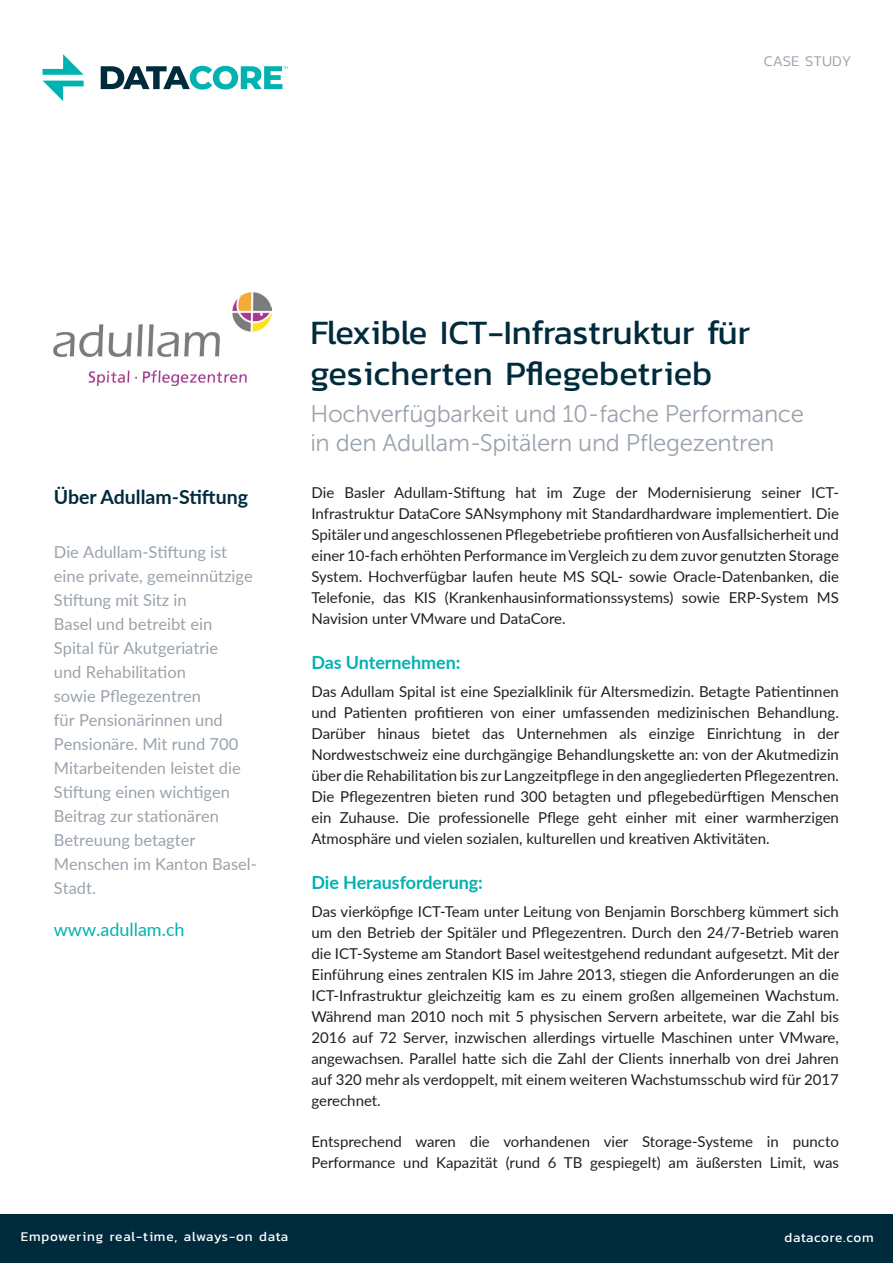
<style>
.page{position:relative;width:893px;height:1263px;background:#fff}
.page>*{position:absolute;margin:0;border:0;box-sizing:border-box;transform-origin:0 0}
.t1{font:34.5px/40.5px "Kanit";color:#002b3d}
.t2{font:24px/28.5px "Museo Sans 300";letter-spacing:-.015em;color:#99a3ad}
.t3{font:700 19.5px "Lato";color:#002b3d}
.t4{font:700 18px "Lato";letter-spacing:-.005em;color:#00b2b0}
.t5{font:18px "Lato";color:#00b2b0}
.t6{font:16.5px/24px "Lato";color:#99a3ad}
.t7{font:15px/21px "Lato";color:#231f20;text-align:justify}
.t8{font:300 15px "Kanit";color:#99a3ad}
.t9{font:13.5px "Kanit";letter-spacing:.055em;color:#fff}
.t10{font:13.5px "Kanit";letter-spacing:.035em;color:#fff}
</style>
<div class="page">
<svg style="left:43px;top:54px;width:41px;height:21px"></svg>
<svg style="left:43px;top:81px;width:41px;height:20px"></svg>
<svg style="left:101px;top:66px;width:187px;height:24px"></svg>
<div style="left:0;top:1214px;width:893px;height:49px;background:#002b3d"></div>
<img style="left:54px;top:292px;width:218px;height:94px">
<p class="t8" style="left:764px;top:51px;width:89px">CASE STUDY</p>
<h3 class="t3" style="left:54px;top:483px;width:196px">Über Adullam-Stiftung</h3>
<p class="t6" style="left:54px;top:539px;width:205px">Die Adullam-Stiftung ist eine private, gemeinnützige<br>Stiftung mit Sitz in<br>Basel und betreibt ein<br>Spital für Akutgeriatrie<br>und Rehabilitation<br>sowie Pflegezentren<br>für Pensionärinnen und<br>Pensionäre. Mit rund 700<br>Mitarbeitenden leistet die<br>Stiftung einen wichtigen<br>Beitrag zur stationären<br>Betreuung betagter<br>Menschen im Kanton Basel-<br>Stadt.</p>
<p class="t5" style="left:54px;top:917px;width:132px">www.adullam.ch</p>
<h1 class="t1" style="left:310px;top:312px;width:442px">Flexible ICT-Infrastruktur für gesicherten Pflegebetrieb</h1>
<h2 class="t2" style="left:310px;top:400px;width:495px">Hochverfügbarkeit und 10-fache Performance in den Adullam-Spitälern und Pflegezentren</h2>
<p class="t7" style="left:311px;top:481px;width:529px">Die Basler Adullam-Stiftung hat im Zuge der Modernisierung seiner ICT-Infrastruktur DataCore SANsymphony mit Standardhardware implementiert. Die Spitäler und angeschlossenen Pflegebetriebe profitieren von Ausfallsicherheit und einer 10-fach erhöhten Performance im Vergleich zu dem zuvor genutzten Storage System. Hochverfügbar laufen heute MS SQL- sowie Oracle-Datenbanken, die Telefonie, das KIS (Krankenhausinformationssystems) sowie ERP-System MS Navision unter VMware und DataCore.</p>
<p class="t4" style="left:311px;top:649px;width:150px">Das Unternehmen:</p>
<p class="t7" style="left:311px;top:680px;width:529px">Das Adullam Spital ist eine Spezialklinik für Altersmedizin. Betagte Patientinnen und Patienten profitieren von einer umfassenden medizinischen Behandlung.<br>Darüber hinaus bietet das Unternehmen als einzige Einrichtung in der Nordwestschweiz eine durchgängige Behandlungskette an: von der Akutmedizin über die Rehabilitation bis zur Langzeitpflege in den angegliederten Pflegezentren.<br>Die Pflegezentren bieten rund 300 betagten und pflegebedürftigen Menschen ein Zuhause. Die professionelle Pflege geht einher mit einer warmherzigen Atmosphäre und vielen sozialen, kulturellen und kreativen Aktivitäten.</p>
<p class="t4" style="left:311px;top:869px;width:173px">Die Herausforderung:</p>
<p class="t7" style="left:311px;top:900px;width:529px">Das vierköpfige ICT-Team unter Leitung von Benjamin Borschberg kümmert sich um den Betrieb der Spitäler und Pflegezentren. Durch den 24/7-Betrieb waren die ICT-Systeme am Standort Basel weitestgehend redundant aufgesetzt. Mit der Einführung eines zentralen KIS im Jahre 2013, stiegen die Anforderungen an die ICT-Infrastruktur gleichzeitig kam es zu einem großen allgemeinen Wachstum.<br>Während man 2010 noch mit 5 physischen Servern arbeitete, war die Zahl bis 2016 auf 72 Server, inzwischen allerdings virtuelle Maschinen unter VMware, angewachsen. Parallel hatte sich die Zahl der Clients innerhalb von drei Jahren auf 320 mehr als verdoppelt, mit einem weiteren Wachstumsschub wird für 2017 gerechnet.</p>
<p class="t7" style="left:311px;top:1130px;width:529px">Entsprechend waren die vorhandenen vier Storage-Systeme in puncto<br>Performance und Kapazität (rund 6 TB gespiegelt) am äußersten Limit, was</p>
<p class="t9" style="left:21px;top:1226px;width:269px">Empowering real-time, always-on data</p>
<p class="t10" style="left:784px;top:1227px;width:91px">datacore.com</p>
</div>
